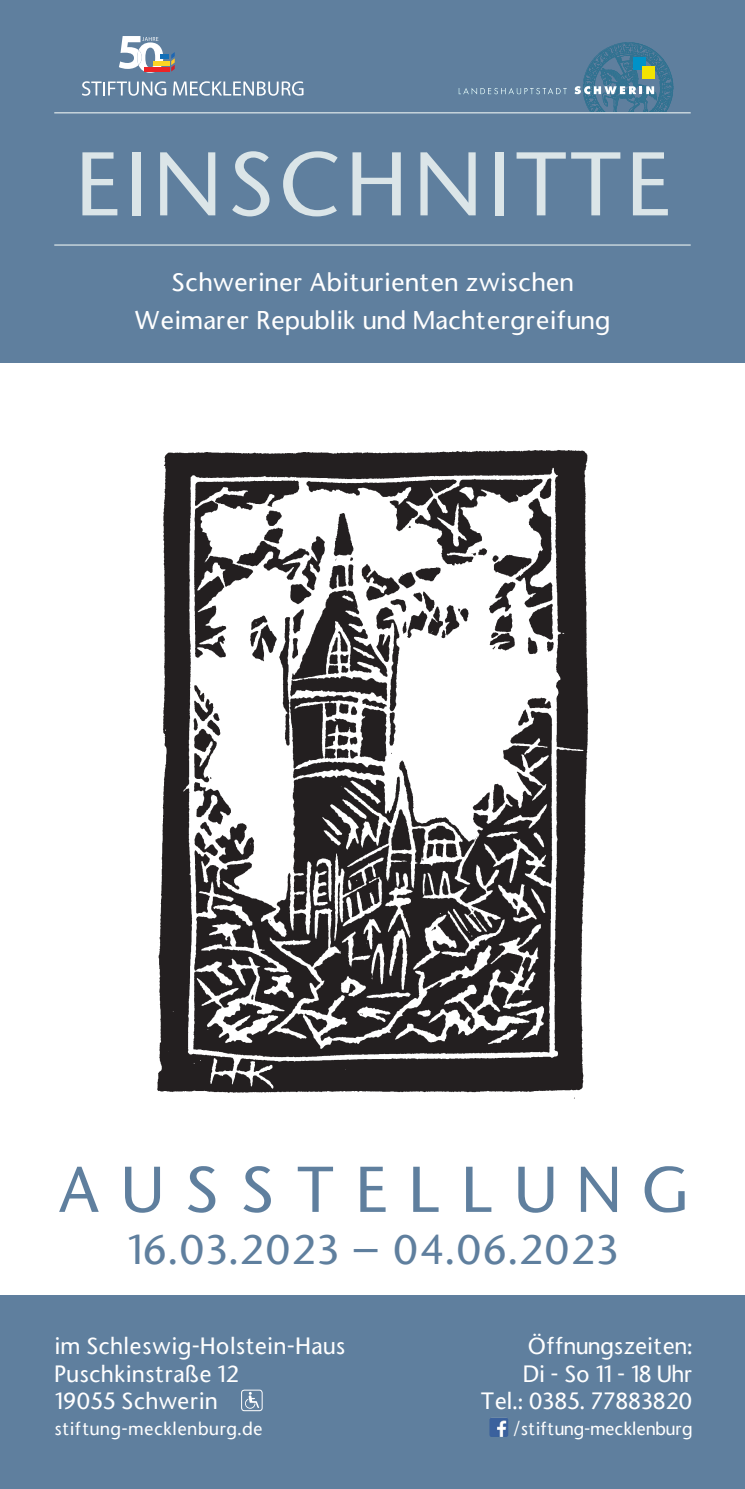
<style>
.page{position:relative;width:745px;height:1489px;background:#fff}
.page>*{position:absolute;margin:0;border:0;box-sizing:border-box;transform-origin:0 0}
.t1{font:90px "Stone Sans";letter-spacing:.05em;color:#dbe5e8}
.t2{font:500 61.5px "Stone Sans";letter-spacing:.345em;color:#5f7f9e}
.t3{font:500 40px "Stone Sans";letter-spacing:.03em;color:#5f7f9e}
.t4{font:500 24.5px/37.5px "Stone Sans";letter-spacing:.01em;color:#fff;text-align:center}
.t5{font:500 22.5px/27.5px "Stone Sans";letter-spacing:.005em;color:#fff}
.t6{font:500 22.5px/27.5px "Stone Sans";letter-spacing:.005em;color:#fff;text-align:right;scale:.96 1}
.t7{font:500 17.5px "Stone Sans";letter-spacing:.025em;color:#fff}
.t8{font:500 17.5px "Stone Sans";letter-spacing:.005em;color:#fff;scale:.96 1}
</style>
<div class="page">
<div style="left:0;top:0;width:744px;height:1488px;background:#5f7f9e"></div>
<div style="left:0;top:363px;width:744px;height:931px;background:#fff"></div>
<img style="left:157px;top:450px;width:432px;height:649px">
<img style="left:489px;top:1417px;width:19px;height:19px">
<svg style="left:245px;top:1391px;width:14px;height:17px"></svg>
<div style="left:241px;top:1389px;width:21px;height:21px;border:1px solid #fff;border-radius:3px"></div>
<hr style="left:54px;top:244px;width:636px;height:2px;background:#dbe5e8">
<hr style="left:54px;top:112px;width:636px;height:1px;background:#dbe5e8">
<svg style="left:458px;top:88px;width:108px;height:6px"></svg>
<svg style="left:574px;top:42px;width:99px;height:70px"></svg>
<div style="left:632px;top:57px;width:13px;height:13px;background:#0092c8"></div>
<div style="left:641px;top:66px;width:13px;height:13px;background:#f3e401"></div>
<svg style="left:82px;top:81px;width:84px;height:15px"></svg>
<svg style="left:173px;top:81px;width:130px;height:15px"></svg>
<svg style="left:119px;top:36px;width:56px;height:37px"></svg>
<h1 class="t1" style="left:75px;top:130px;width:596px">EINSCHNITTE</h1>
<p class="t4" style="left:134px;top:263px;width:477px">Schweriner Abiturienten zwischen<br>Weimarer Republik und Machtergreifung</p>
<h2 class="t2" style="left:57px;top:1150px;width:631px">AUSSTELLUNG</h2>
<h3 class="t3" style="left:127px;top:1223px;width:492px">16.03.2023 – 04.06.2023</h3>
<p class="t5" style="left:54px;top:1332px;width:292px">im Schleswig-Holstein-Haus<br>Puschkinstraße 12<br>19055 Schwerin</p>
<p class="t7" style="left:54px;top:1416px;width:210px">stiftung-mecklenburg.de</p>
<p class="t6" style="left:480px;top:1332px;width:222px">Öffnungszeiten:<br>Di - So 11 - 18 Uhr<br>Tel.: 0385. 77883820</p>
<p class="t8" style="left:513px;top:1416px;width:188px">/stiftung-mecklenburg</p>
</div>
